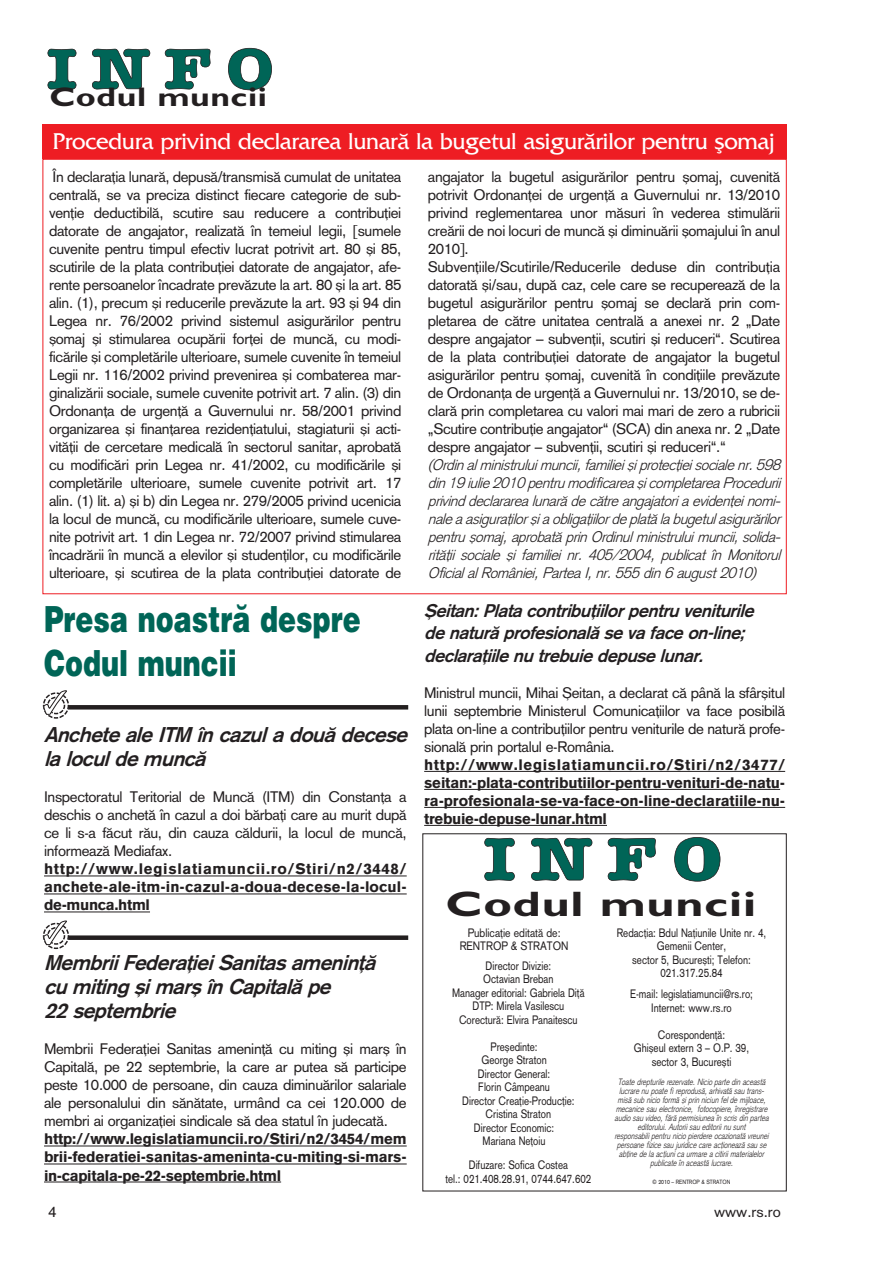
<style>
.page{position:relative;width:893px;height:1263px;background:#fff}
.page>*{position:absolute;margin:0;border:0;box-sizing:border-box;transform-origin:0 0}
.t1{font:36px/43.5px "Swiss Black Rom";color:#006557;scale:.75 1}
.t2{font:700 35.55px "Gill Sans";letter-spacing:.015em;color:#231f20;scale:1.36 1}
.t3{font:700 27px "Gill Sans";letter-spacing:.015em;color:#231f20;scale:1.25 1}
.t4{font:24px "Friz Quadrata Gw";letter-spacing:-.01em;color:#fff}
.t5{font:italic 700 21px/24px "Rom Akzidenz Grotesk";letter-spacing:-.02em;color:#231f20}
.t6{font:italic 700 18px/22.5px "Rom Akzidenz Grotesk";letter-spacing:-.02em;color:#231f20}
.t7{font:15px/18px "Rom Akzidenz Grotesk";letter-spacing:-.02em;color:#231f20;text-align:justify}
.t8{font:700 15px/18px "Rom Akzidenz Grotesk";letter-spacing:-.015em;color:#231f20;text-align:justify}
.t9{font:italic 15px/18px "Rom Akzidenz Grotesk";letter-spacing:-.02em;color:#231f20;text-align:justify}
.t10{font:12px/13.5px "Rom Akzidenz Grotesk";color:#231f20;text-align:center;scale:.81 1}
.t11{font:12px/13.5px "Rom Akzidenz Grotesk";color:#231f20;text-align:center;scale:.87 1}
.t12{font:italic 9px/9px "Rom Akzidenz Grotesk";color:#231f20;text-align:center;scale:.81 1}
.t13{font:6px "Rom Akzidenz Grotesk";color:#231f20;scale:.87 1}
</style>
<div class="page">
<hr style="left:44px;top:875px;width:363px;height:1px;background:#231f20">
<hr style="left:44px;top:893px;width:363px;height:1px;background:#231f20">
<hr style="left:44px;top:911px;width:106px;height:1px;background:#231f20">
<hr style="left:44px;top:1145px;width:363px;height:1px;background:#231f20">
<hr style="left:44px;top:1163px;width:363px;height:1px;background:#231f20">
<hr style="left:44px;top:1181px;width:237px;height:1px;background:#231f20">
<svg style="left:484px;top:837px;width:236px;height:44px"></svg>
<svg style="left:47px;top:48px;width:225px;height:42px"></svg>
<div style="left:43px;top:124px;width:744px;height:35px;background:#ee1d23"></div>
<hr style="left:68px;top:705px;width:340px;height:4px;background:#231f20">
<div style="left:68px;top:935px;width:340px;height:5px;background:#231f20"></div>
<hr style="left:424px;top:771px;width:361px;height:1px;background:#231f20">
<hr style="left:424px;top:789px;width:356px;height:1px;background:#231f20">
<hr style="left:424px;top:807px;width:361px;height:1px;background:#231f20">
<hr style="left:424px;top:825px;width:183px;height:1px;background:#231f20">
<svg style="left:42px;top:692px;width:28px;height:27px"></svg>
<svg style="left:42px;top:922px;width:28px;height:28px"></svg>
<h3 class="t3" style="left:49px;top:87px;width:176px">Codul muncii</h3>
<h3 class="t4" style="left:53px;top:126px;width:724px">Procedura privind declararea lunar` la bugetul asigur`rilor pentru [omaj</h3>
<p class="t7" style="left:49px;top:168px;width:354px">|n declara]ia lunar`, depus`/transmis` cumulat de unitatea central`, se va preciza distinct fiecare categorie de sub&shy;ven]ie deductibil`, scutire sau reducere a contribu]iei datorate de angajator, realizat` \n temeiul legii, sumele cuvenite pentru timpul efectiv lucrat potrivit art. 80 [i 85, scutirile de la plata contribu]iei datorate de angajator, afe&shy;rente persoanelor \ncadrate prev`zute la art. 80 [i la art. 85 alin. (1), precum [i reducerile prev`zute la art. 93 [i 94 din Legea nr. 76/2002 privind sistemul asigur`rilor pentru [omaj [i stimularea ocup`rii for]ei de munc`, cu modi&shy;fic`rile [i complet`rile ulterioare, sumele cuvenite \n temeiul Legii nr. 116/2002 privind prevenirea [i combaterea mar&shy;ginaliz`rii sociale, sumele cuvenite potrivit art. 7 alin. (3) din Ordonan]a de urgen]` a Guvernului nr. 58/2001 privind organizarea [i finan]area reziden]iatului, stagiaturii [i acti&shy;vit`]ii de cercetare medical` \n sectorul sanitar, aprobat` cu modific`ri prin Legea nr. 41/2002, cu modific`rile [i complet`rile ulterioare, sumele cuvenite potrivit art. 17 alin. (1) lit. a) [i b) din Legea nr. 279/2005 privind ucenicia la locul de munc`, cu modific`rile ulterioare, sumele cuve&shy;nite potrivit art. 1 din Legea nr. 72/2007 privind stimularea \ncadr`rii \n munc` a elevilor [i studen]ilor, cu modific`rile ulterioare, [i scutirea de la plata contribu]iei datorate de</p>
<p class="t7" style="left:428px;top:168px;width:354px;text-align:left">angajator la bugetul asigur`rilor pentru [omaj, cuvenit` potrivit Ordonan]ei de urgen]` a Guvernului nr. 13/2010 privind reglementarea unor m`suri \n vederea stimul`rii cre`rii de noi locuri de munc` [i diminu`rii [omajului \n anul 2010 .<br>Subven]iile/Scutirile/Reducerile deduse din contribu]ia datorat` [i/sau, dup` caz, cele care se recupereaz` de la bugetul asigur`rilor pentru [omaj se declar` prin com&shy;pletarea de c`tre unitatea central` a anexei nr. 2 „Date despre angajator – subven]ii, scutiri [i reduceri“. Scutirea de la plata contribu]iei datorate de angajator la bugetul asigur`rilor pentru [omaj, cuvenit` \n condi]iile prev`zute de Ordonan]a de urgen]` a Guvernului nr. 13/2010, se de&shy;clar` prin completarea cu valori mai mari de zero a rubricii „Scutire contribu]ie angajator“ (SCA) din anexa nr. 2 „Date despre angajator – subven]ii, scutiri [i reduceri“.“</p>
<p class="t9" style="left:428px;top:456px;width:354px">(Ordin al ministrului muncii, familiei [i protec]iei sociale nr. 598 din 19 iulie 2010 pentru modificarea [i completarea Procedurii privind declararea lunar` de c`tre angajatori a eviden]ei nomi&shy;nale a asigura]ilor [i a obliga]iilor de plat` la bugetul asigur`rilor pentru [omaj, aprobat` prin Ordinul ministrului muncii, solida&shy;rit`]ii sociale [i familiei nr. 405/2004, publicat \n Monitorul Oficial al Romåniei, Partea I, nr. 555 din 6 august 2010)</p>
<h1 class="t1" style="left:44px;top:598px;width:424px">Presa noastr` despre<br>Codul muncii</h1>
<h3 class="t5" style="left:44px;top:723px;width:364px">Anchete ale ITM \n cazul a dou` decese la locul de munc`</h3>
<p class="t7" style="left:44px;top:788px;width:364px">Inspectoratul Teritorial de Munc` (ITM) din Constan]a a deschis o anchet` \n cazul a doi b`rba]i care au murit dup` ce li s-a f`cut r`u, din cauza c`ldurii, la locul de munc`, informeaz` Mediafax.</p>
<p class="t8" style="left:44px;top:860px;width:364px">http://www.legislatiamuncii.ro/Stiri/n2/3448/ anchete-ale-itm-in-cazul-a-doua-decese-la-locul&shy;de-munca.html</p>
<h3 class="t5" style="left:44px;top:951px;width:333px">Membrii Federa]iei Sanitas amenin]` cu miting [i mar[ \n Capital` pe<br>22 septembrie</h3>
<p class="t7" style="left:44px;top:1040px;width:364px">Membrii Federa]iei Sanitas amenin]` cu miting [i mar[ \n Capital`, pe 22 septembrie, la care ar putea s` participe peste 10.000 de persoane, din cauza diminu`rilor salariale ale personalului din s`n`tate, urmånd ca cei 120.000 de membri ai organiza]iei sindicale s` dea statul \n judecat`.</p>
<p class="t8" style="left:44px;top:1130px;width:364px">http://www.legislatiamuncii.ro/Stiri/n2/3454/mem brii-federatiei-sanitas-ameninta-cu-miting-si-mars&shy;in-capitala-pe-22-septembrie.html</p>
<p class="t6" style="left:424px;top:599px;width:331px">{eitan: Plata contribu]iilor pentru veniturile de natur` profesional` se va face on-line; declara]iile nu trebuie depuse lunar.</p>
<p class="t7" style="left:424px;top:684px;width:362px">Ministrul muncii, Mihai {eitan, a declarat c` pån` la sfår[itul lunii septembrie Ministerul Comunica]iilor va face posibil` plata on-line a contribu]iilor pentru veniturile de natur` profe&shy;sional` prin portalul e-Romånia.</p>
<p class="t8" style="left:424px;top:756px;width:363px">http://www.legislatiamuncii.ro/Stiri/n2/3477/ seitan:-plata-contributiilor-pentru-venituri-de-natu&shy;ra-profesionala-se-va-face-on-line-declaratiile-nu&shy;trebuie-depuse-lunar.html</p>
<h2 class="t2" style="left:445px;top:891px;width:230px">Codul muncii</h2>
<p class="t11" style="left:460px;top:926px;width:127px">Publica]ie editat` de:<br>RENTROP &amp; STRATON</p>
<p class="t10" style="left:452px;top:959px;width:165px">Director Divizie:<br>Octavian Breban<br>Manager editorial: Gabriela Di]`<br>DTP: Mirela Vasilescu<br>Corectur`: Elvira Panaitescu</p>
<p class="t10" style="left:491px;top:1040px;width:60px">Pre[edinte:</p>
<p class="t10" style="left:481px;top:1053px;width:82px">George Straton</p>
<p class="t10" style="left:478px;top:1067px;width:91px">Director General:</p>
<p class="t10" style="left:478px;top:1080px;width:90px">Florin Cåmpeanu</p>
<p class="t10" style="left:462px;top:1094px;width:140px">Director Crea]ie-Produc]ie:</p>
<p class="t10" style="left:486px;top:1107px;width:82px">Cristina Straton</p>
<p class="t10" style="left:474px;top:1121px;width:101px">Director Economic:</p>
<p class="t10" style="left:483px;top:1134px;width:79px">Mariana Ne]oiu</p>
<p class="t10" style="left:445px;top:1158px;width:182px">Difuzare: Sofica Costea<br>tel.: 021.408.28.91, 0744.647.602</p>
<p class="t10" style="left:617px;top:926px;width:186px">Redac]ia: Bdul Na]iunile Unite nr. 4,<br>Gemenii Center,<br>sector 5, Bucure[ti; Telefon:<br>021.317.25.84</p>
<p class="t10" style="left:630px;top:987px;width:153px">E-mail: legislatiamuncii@rs.ro;<br>Internet: www.rs.ro</p>
<p class="t10" style="left:634px;top:1028px;width:144px">Coresponden]`:<br>Ghi[eul extern 3 – O.P. 39, sector 3, Bucure[ti</p>
<p class="t12" style="left:614px;top:1078px;width:192px">Toate drepturile rezervate. Nicio parte din aceast` lucrare nu poate fi reprodus`, arhivat` sau trans&shy;mis` sub nicio form` [i prin niciun fel de mijloace, mecanice sau electronice, fotocopiere, \nregistrare audio sau video, f`r` permisiunea \n scris din partea editorului. Autorii sau editorii nu sunt<br>responsabili pentru nicio pierdere ocazionat` vreunei persoane fizice sau juridice care ac]ioneaz` sau se ab]ine de la ac]iuni ca urmare a citirii materialelor publicate \n aceast` lucrare.</p>
<p class="t13" style="left:653px;top:1179px;width:91px">© 2010 – RENTROP &amp; STRATON</p>
<p class="t7" style="left:48px;top:1203px;width:10px">4</p>
<p class="t7" style="left:714px;top:1203px;width:68px">www.rs.ro</p>
</div>
